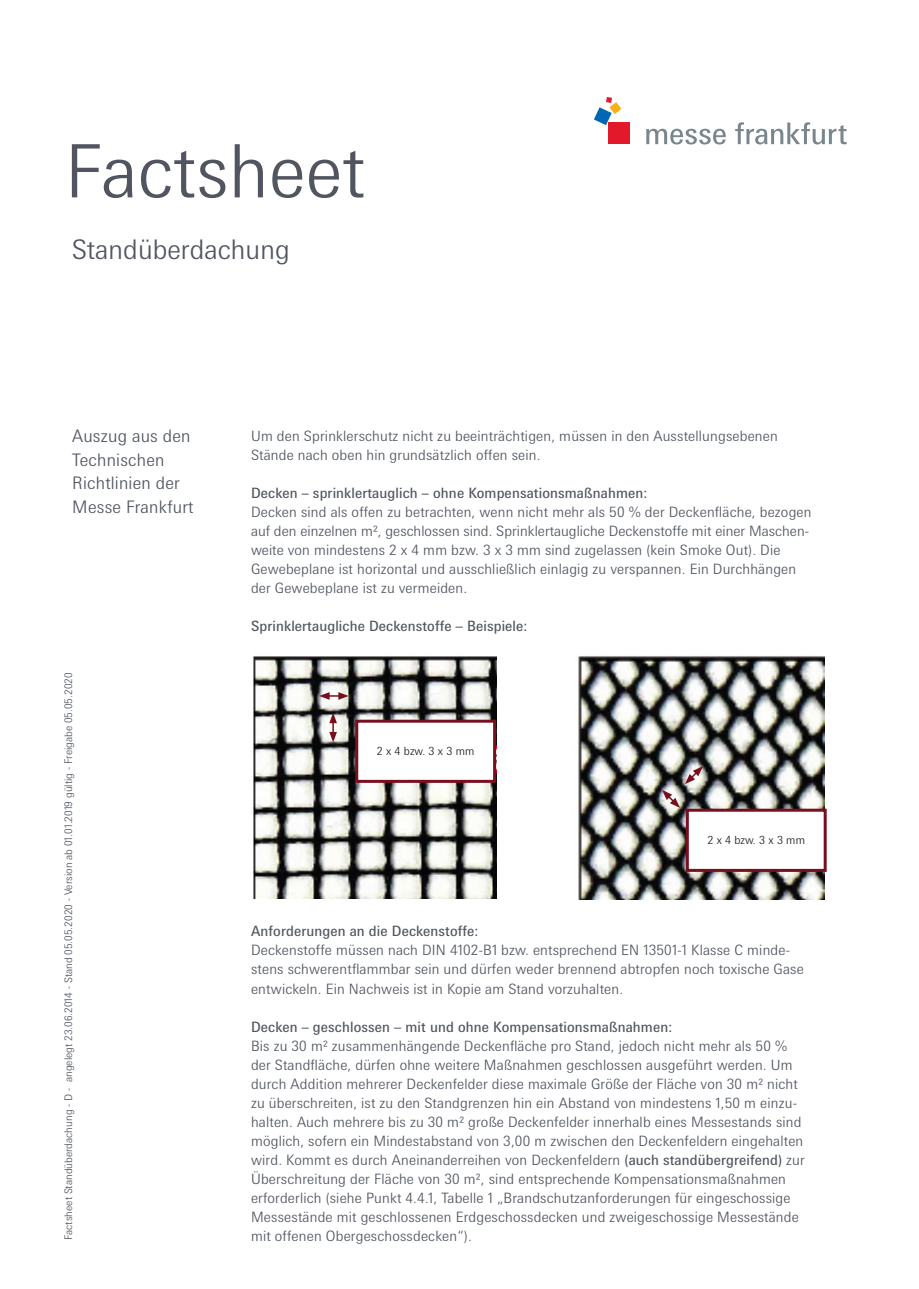
<style>
.page{position:relative;width:919px;height:1289px;background:#fff}
.page>*{position:absolute;margin:0;border:0;box-sizing:border-box;transform-origin:0 0}
._01_Headline_Intro_5{font:300 73.5px "Messe Univers";color:#50555f}
.t1{font:300 27px "Messe Univers";color:#50555f}
._12_Copy2_11_5pt_lig{font:300 17.25px/23.9px "Messe Univers";letter-spacing:.01em;color:#50555f}
._12_Copy2_11_5pt_lig-2{font:300 14.25px/19px "Messe Univers";letter-spacing:.01em;color:#50555f}
.t2{font:14.25px "Messe Univers";letter-spacing:.01em;color:#50555f}
.t3{font:300 11.25px "Messe Univers";color:#231f20}
.t4{font:300 10.5px "Messe Univers";color:#50555f}
.s1{font-weight:400}
</style>
<div class="page">
<div style="left:608px;top:122px;width:22px;height:22px;background:#e2192b"></div>
<svg style="left:594px;top:97px;width:27px;height:28px"></svg>
<svg style="left:646px;top:129px;width:79px;height:15px"></svg>
<svg style="left:735px;top:122px;width:111px;height:22px"></svg>
<img style="left:253px;top:656px;width:243px;height:242px">
<img style="left:578px;top:656px;width:246px;height:243px">
<svg style="left:319px;top:692px;width:30px;height:7px"></svg>
<svg style="left:329px;top:712px;width:8px;height:30px"></svg>
<svg style="left:685px;top:766px;width:18px;height:18px"></svg>
<div style="left:687px;top:810px;width:138px;height:60px;background:#fff"></div>
<div style="left:685px;top:808px;width:141px;height:63px;border:3px solid #780f1e"></div>
<svg style="left:662px;top:790px;width:18px;height:18px"></svg>
<div style="left:357px;top:721px;width:137px;height:60px;background:#fff"></div>
<div style="left:355px;top:719px;width:141px;height:63px;border:3px solid #780f1e"></div>
<p class="_01_Headline_Intro_5" style="left:65px;top:126px;width:302px">Factsheet</p>
<p class="t1" style="left:72px;top:233px;width:219px">Standüberdachung</p>
<p class="_12_Copy2_11_5pt_lig" style="left:72px;top:423px;width:123px">Auszug aus den<br>Technischen<br>Richtlinien der<br>Messe Frankfurt</p>
<p class="_12_Copy2_11_5pt_lig-2" style="left:251px;top:426px;width:528px">Um den Sprinklerschutz nicht zu beeinträchtigen, müssen in den Ausstellungsebenen<br>Stände nach oben hin grundsätzlich offen sein.</p>
<p class="t2" style="left:251px;top:484px;width:398px">Decken – sprinklertauglich – ohne Kompensationsmaßnahmen:</p>
<p class="_12_Copy2_11_5pt_lig-2" style="left:251px;top:502px;width:562px">Decken sind als offen zu betrachten, wenn nicht mehr als 50 % der Deckenfläche, bezogen auf den einzelnen m², geschlossen sind. Sprinklertaugliche Deckenstoffe mit einer Maschen&shy;weite von mindestens 2 x 4 mm bzw. 3 x 3 mm sind zugelassen (kein Smoke Out). Die Gewebeplane ist horizontal und ausschließlich einlagig zu verspannen. Ein Durchhängen der Gewebeplane ist zu vermeiden.</p>
<p class="t2" style="left:251px;top:617px;width:278px">Sprinklertaugliche Deckenstoffe – Beispiele:</p>
<p class="t4" style="left:62px;top:1239px;width:569px;rotate:-90deg">Factsheet Standüberdachung - D - angelegt 23.06.2014 - Stand 05.05.2020 - Version ab 01.01.2019 gültig - Freigabe 05.05.2020</p>
<p class="t3" style="left:377px;top:744px;width:99px">2 x 4 bzw. 3 x 3 mm</p>
<p class="t3" style="left:707px;top:833px;width:99px">2 x 4 bzw. 3 x 3 mm</p>
<p class="t2" style="left:251px;top:922px;width:229px">Anforderungen an die Deckenstoffe:</p>
<p class="_12_Copy2_11_5pt_lig-2" style="left:251px;top:940px;width:554px">Deckenstoffe müssen nach DIN 4102-B1 bzw. entsprechend EN 13501-1 Klasse C minde&shy;stens schwerentflammbar sein und dürfen weder brennend abtropfen noch toxische Gase entwickeln. Ein Nachweis ist in Kopie am Stand vorzuhalten.</p>
<p class="t2" style="left:251px;top:1017px;width:422px">Decken – geschlossen – mit und ohne Kompensationsmaßnahmen:</p>
<p class="_12_Copy2_11_5pt_lig-2" style="left:251px;top:1035px;width:555px">Bis zu 30 m² zusammenhängende Deckenfläche pro Stand, jedoch nicht mehr als 50 % der Standfläche, dürfen ohne weitere Maßnahmen geschlossen ausgeführt werden. Um durch Addition mehrerer Deckenfelder diese maximale Größe der Fläche von 30 m² nicht zu überschreiten, ist zu den Standgrenzen hin ein Abstand von mindestens 1,50 m einzu&shy;halten. Auch mehrere bis zu 30 m² große Deckenfelder innerhalb eines Messestands sind möglich, sofern ein Mindestabstand von 3,00 m zwischen den Deckenfeldern eingehalten wird. Kommt es durch Aneinanderreihen von Deckenfeldern <span class="s1">(auch standübergreifend)</span> zur Überschreitung der Fläche von 30 m², sind entsprechende Kompensationsmaßnahmen erforderlich (siehe Punkt 4.4.1, Tabelle 1 „Brandschutzanforderungen für eingeschossige Messestände mit geschlossenen Erdgeschossdecken und zweigeschossige Messestände mit offenen Obergeschossdecken“).</p>
</div>
